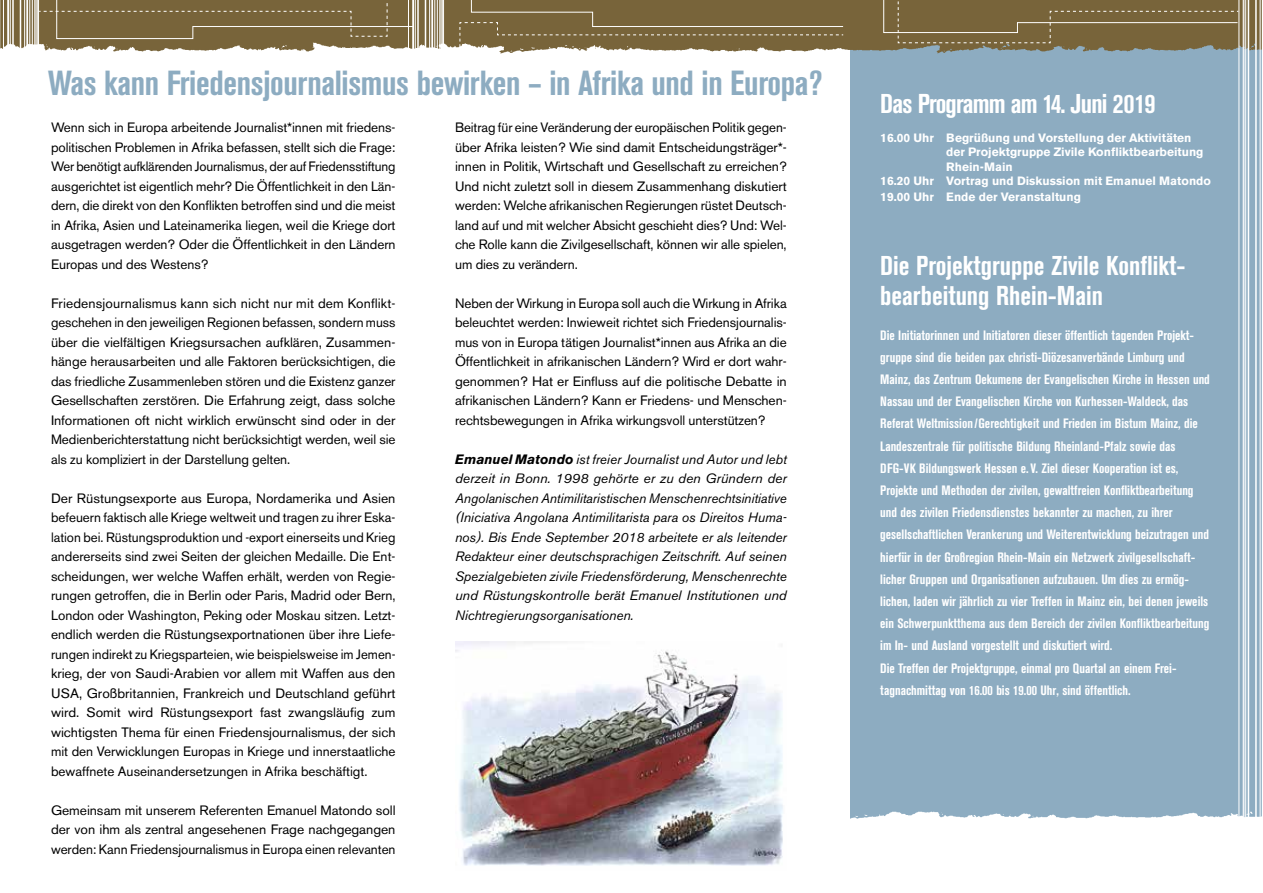
<style>
.page{position:relative;width:1263px;height:893px;background:#fff}
.page>*{position:absolute;margin:0;border:0;box-sizing:border-box;transform-origin:0 0}
.t1{font:700 condensed 34.5px "Akzidenz Grotesk BE";letter-spacing:-.01em;color:#8dacc1}
.t2{font:700 condensed 27px/30px "Akzidenz Grotesk BE";color:#fff}
.t3{font:700 condensed 27px "Akzidenz Grotesk BE";letter-spacing:-.03em;color:#fff}
.t4{font:13.5px/19.5px "Akzidenz Grotesk BE";color:#000;text-align:justify}
.t5{font:700 condensed 13.5px/22.2px "Akzidenz Grotesk BE";color:#fff}
.t6{font:italic 13.5px/19.5px "Akzidenz Grotesk BE";color:#000;text-align:justify}
.t7{font:700 12px "Akzidenz Grotesk BE";color:#fff}
.s1{font-weight:700}
</style>
<div class="page">
<div style="left:850px;top:718px;width:412px;height:101px;background:#8dacc1"></div>
<div style="left:850px;top:0;width:413px;height:718px;background:#8dacc1"></div>
<img style="left:1065px;top:0;width:197px;height:57px">
<img style="left:321px;top:0;width:138px;height:49px">
<img style="left:1px;top:0;width:320px;height:52px">
<img style="left:844px;top:0;width:221px;height:54px">
<hr style="left:10px;top:0;width:1px;height:59px;background:#fff">
<hr style="left:7px;top:0;width:1px;height:59px;background:#fff">
<hr style="left:20px;top:0;width:1px;height:59px;background:#fff">
<hr style="left:12px;top:0;width:2px;height:59px;background:#fff">
<hr style="left:8px;top:0;width:1px;height:59px;background:#fff">
<hr style="left:3px;top:0;width:1px;height:59px;background:#fff">
<hr style="left:29px;top:0;width:1px;height:59px;background:#fff">
<hr style="left:26px;top:0;width:2px;height:59px;background:#fff">
<hr style="left:24px;top:0;width:1px;height:59px;background:#fff">
<hr style="left:38px;top:0;width:1px;height:59px;background:#fff">
<hr style="left:37px;top:0;width:1px;height:59px;background:#fff">
<hr style="left:36px;top:0;width:1px;height:59px;background:#fff">
<hr style="left:35px;top:0;width:1px;height:59px;background:#fff">
<hr style="left:32px;top:0;width:1px;height:59px;background:#fff">
<hr style="left:415px;top:0;width:1px;height:59px;background:#fff">
<hr style="left:412px;top:0;width:1px;height:59px;background:#fff">
<hr style="left:425px;top:0;width:1px;height:59px;background:#fff">
<hr style="left:417px;top:0;width:2px;height:59px;background:#fff">
<hr style="left:413px;top:0;width:1px;height:59px;background:#fff">
<hr style="left:408px;top:0;width:1px;height:59px;background:#fff">
<hr style="left:434px;top:0;width:1px;height:59px;background:#fff">
<hr style="left:431px;top:0;width:2px;height:59px;background:#fff">
<hr style="left:429px;top:0;width:1px;height:59px;background:#fff">
<hr style="left:443px;top:0;width:1px;height:59px;background:#fff">
<hr style="left:442px;top:0;width:1px;height:59px;background:#fff">
<hr style="left:441px;top:0;width:1px;height:59px;background:#fff">
<hr style="left:440px;top:0;width:1px;height:59px;background:#fff">
<hr style="left:437px;top:0;width:1px;height:59px;background:#fff">
<hr style="left:1245px;top:0;width:1px;height:893px;background:#fff">
<hr style="left:1255px;top:0;width:2px;height:893px;background:#fff">
<hr style="left:1248px;top:0;width:1px;height:893px;background:#fff">
<hr style="left:1243px;top:0;width:1px;height:893px;background:#fff">
<hr style="left:1238px;top:0;width:1px;height:893px;background:#fff">
<hr style="left:1262px;top:0;width:1px;height:893px;background:#fff">
<hr style="left:1260px;top:0;width:1px;height:893px;background:#fff">
<svg style="left:39px;top:0;width:374px;height:39px;background:#7e6b43"></svg>
<svg style="left:459px;top:0;width:385px;height:54px;background:#877550"></svg>
<svg style="left:883px;top:0;width:356px;height:44px;background:#7d6a41"></svg>
<img style="left:455px;top:641px;width:328px;height:225px">
<h1 class="t1" style="left:48px;top:63px;width:776px">Was kann Friedensjournalismus bewirken – in Afrika und in Europa?</h1>
<p class="t4" style="left:51px;top:118px;width:346px">Wenn sich in Europa arbeitende Journalist*innen mit friedens&shy;politischen Problemen in Afrika befassen, stellt sich die Frage:<br>Wer benötigt aufklärenden Journalismus, der auf Friedensstiftung ausgerichtet ist eigentlich mehr? Die Öffentlichkeit in den Län&shy;dern, die direkt von den Konflikten betroffen sind und die meist in Afrika, Asien und Lateinamerika liegen, weil die Kriege dort ausgetragen werden? Oder die Öffentlichkeit in den Ländern Europas und des Westens?</p>
<p class="t4" style="left:51px;top:293px;width:346px">Friedensjournalismus kann sich nicht nur mit dem Konflikt&shy;geschehen in den jeweiligen Regionen befassen, sondern muss über die vielfältigen Kriegsursachen aufklären, Zusammen&shy;hänge herausarbeiten und alle Faktoren berücksichtigen, die das friedliche Zusammenleben stören und die Existenz ganzer Gesellschaften zerstören. Die Erfahrung zeigt, dass solche Informationen oft nicht wirklich erwünscht sind oder in der Medienberichterstattung nicht berücksichtigt werden, weil sie als zu kompliziert in der Darstellung gelten.</p>
<p class="t4" style="left:51px;top:488px;width:346px;text-align:left">Der Rüstungsexporte aus Europa, Nordamerika und Asien befeuern faktisch alle Kriege weltweit und tragen zu ihrer Eska&shy;lation bei. Rüstungsproduktion und -export einerseits und Krieg andererseits sind zwei Seiten der gleichen Medaille. Die Ent&shy;scheidungen, wer welche Waffen erhält, werden von Regie&shy;rungen getroffen, die in Berlin oder Paris, Madrid oder Bern, London oder Washington, Peking oder Moskau sitzen. Letzt&shy;endlich werden die Rüstungsexportnationen über ihre Liefe-- rungen indirekt zu Kriegsparteien, wie beispielsweise im Jemen&shy;krieg, der von Saudi-Arabien vor allem mit Waffen aus den USA, Großbritannien, Frankreich und Deutschland geführt wird. Somit wird Rüstungsexport fast zwangsläufig zum wichtigsten Thema für einen Friedensjournalismus, der sich mit den Verwicklungen Europas in Kriege und innerstaatliche bewaffnete Auseinandersetzungen in Afrika beschäftigt.</p>
<p class="t4" style="left:51px;top:800px;width:346px">Gemeinsam mit unserem Referenten Emanuel Matondo soll der von ihm als zentral angesehenen Frage nachgegangen werden: Kann Friedensjournalismus in Europa einen relevanten</p>
<p class="t4" style="left:455px;top:118px;width:333px">Beitrag für eine Veränderung der europäischen Politik gegen&shy;über Afrika leisten? Wie sind damit Entscheidungsträger*- innen in Politik, Wirtschaft und Gesellschaft zu erreichen?<br>Und nicht zuletzt soll in diesem Zusammenhang diskutiert werden: Welche afrikanischen Regierungen rüstet Deutsch&shy;land auf und mit welcher Absicht geschieht dies? Und: Wel&shy;che Rolle kann die Zivilgesellschaft, können wir alle spielen, um dies zu verändern.</p>
<p class="t4" style="left:455px;top:293px;width:333px">Neben der Wirkung in Europa soll auch die Wirkung in Afrika beleuchtet werden: Inwieweit richtet sich Friedensjournalis&shy;mus von in Europa tätigen Journalist*innen aus Afrika an die Öffentlichkeit in afrikanischen Ländern? Wird er dort wahr&shy;genommen? Hat er Einfluss auf die politische Debatte in afrikanischen Ländern? Kann er Friedens- und Menschen&shy;rechtsbewegungen in Afrika wirkungsvoll unterstützen?</p>
<p class="t6" style="left:455px;top:449px;width:333px"><span class="s1">Emanuel Matondo</span> ist freier Journalist und Autor und lebt derzeit in Bonn. 1998 gehörte er zu den Gründern der Angolanischen Antimilitaristischen Menschenrechtsinitiative (Iniciativa Angolana Antimilitarista para os Direitos Huma&shy;nos). Bis Ende September 2018 arbeitete er als leitender Redakteur einer deutschsprachigen Zeitschrift. Auf seinen Spezialgebieten zivile Friedensförderung, Menschenrechte und Rüstungskontrolle berät Emanuel Institutionen und Nichtregierungsorganisationen.</p>
<h2 class="t3" style="left:880px;top:88px;width:277px">Das Programm am 14. Juni 2019</h2>
<p class="t7" style="left:880px;top:131px;width:313px">16.00 Uhr Begrüßung und Vorstellung der Aktivitäten</p>
<p class="t7" style="left:946px;top:145px;width:259px">der Projektgruppe Zivile Konfliktbearbeitung</p>
<p class="t7" style="left:946px;top:160px;width:68px">Rhein-Main</p>
<p class="t7" style="left:880px;top:174px;width:332px">16.20 Uhr Vortrag und Diskussion mit Emanuel Matondo</p>
<p class="t7" style="left:880px;top:190px;width:202px">19.00 Uhr Ende der Veranstaltung</p>
<h2 class="t2" style="left:880px;top:251px;width:305px">Die Projektgruppe Zivile Konflikt&shy;bearbeitung Rhein-Main</h2>
<p class="t5" style="left:880px;top:324px;width:331px">Die Initiatorinnen und Initiatoren dieser öffentlich tagenden Projekt&shy;gruppe sind die beiden pax christi-Diözesanverbände Limburg und Mainz, das Zentrum Oekumene der Evangelischen Kirche in Hessen und Nassau und der Evangelischen Kirche von Kurhessen-Waldeck, das Referat Weltmission /Gerechtigkeit und Frieden im Bistum Mainz, die Landeszentrale für politische Bildung Rheinland-Pfalz sowie das DFG-VK Bildungswerk Hessen e. V. Ziel dieser Kooperation ist es, Projekte und Methoden der zivilen, gewaltfreien Konfliktbearbeitung und des zivilen Friedensdienstes bekannter zu machen, zu ihrer gesellschaftlichen Verankerung und Weiterentwicklung beizutragen und hierfür in der Großregion Rhein-Main ein Netzwerk zivilgesellschaft&shy;licher Gruppen und Organisationen aufzubauen. Um dies zu ermög&shy;lichen, laden wir jährlich zu vier Treffen in Mainz ein, bei denen jeweils ein Schwerpunktthema aus dem Bereich der zivilen Konfliktbearbeitung im In- und Ausland vorgestellt und diskutiert wird.<br>Die Treffen der Projektgruppe, einmal pro Quartal an einem Frei&shy;tagnachmittag von 16.00 bis 19.00 Uhr, sind öffentlich.</p>
</div>
